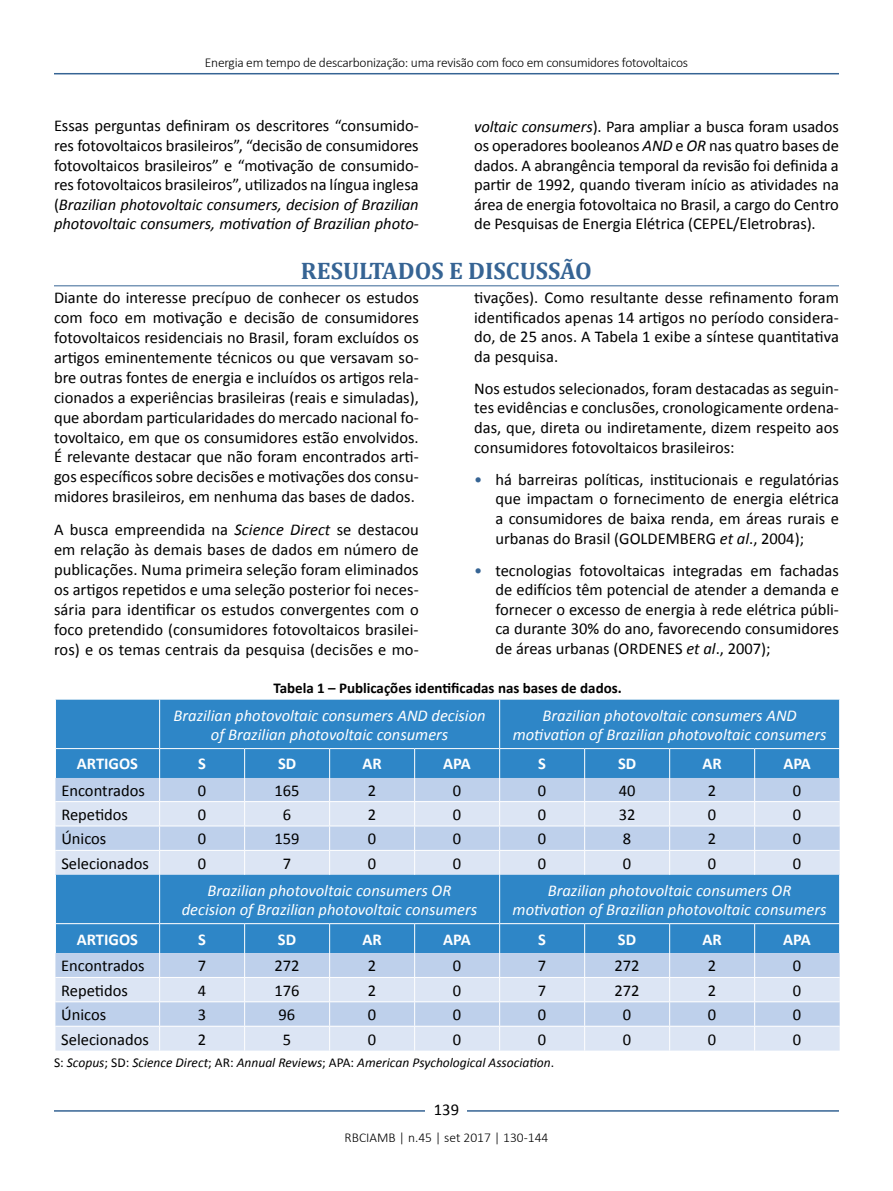
<style>
.page{position:relative;width:893px;height:1191px;background:#fff}
.page>*{position:absolute;margin:0;border:0;box-sizing:border-box;transform-origin:0 0}
.t1{font:700 24px "Cambria";color:#366494}
.t2{font:16.5px/19.5px "Calibri";color:#000;text-align:justify}
.t3{font:italic 16.5px/19.5px "Calibri";color:#fff;text-align:center}
.t4{font:700 16.5px "Calibri";color:#fff}
.t5{font:700 15px "Calibri";color:#000}
.t6{font:italic 13.5px "Calibri";color:#000}
.t7{font:300 13.5px "Calibri";letter-spacing:-.02em;color:#000}
.t8{font:300 13.5px "Calibri";color:#000}
.s1{font-style:italic}
.s2{color:#366494}
.s3{font-style:normal}
</style>
<div class="page">
<hr style="left:54px;top:73px;width:785px;height:1px;background:#366494">
<hr style="left:54px;top:1110px;width:785px;height:1px;background:#366494">
<div style="left:426px;top:1096px;width:41px;height:26px;background:#fff"></div>
<hr style="left:54px;top:285px;width:785px;height:1px;background:#366494">
<div style="left:56px;top:699px;width:783px;height:49px;background:#2e86c7"></div>
<hr style="left:159px;top:699px;width:1px;height:49px;background:#fff">
<hr style="left:499px;top:699px;width:1px;height:49px;background:#fff">
<svg style="left:55px;top:749px;width:785px;height:301px;background:#97bee1"></svg>
<p class="t7" style="left:205px;top:54px;width:484px">Energia em tempo de descarbonização: uma revisão com foco em consumidores fotovoltaicos</p>
<p class="t2" style="left:54px;top:116px;width:366px">Essas perguntas definiram os descritores “consumido&shy;res fotovoltaicos brasileiros”, “decisão de consumidores fotovoltaicos brasileiros” e “motivação de consumido&shy;res fotovoltaicos brasileiros”, utilizados na língua inglesa (<span class="s1">Brazilian photovoltaic consumers, decision of Brazilian photovoltaic consumers, motivation of Brazilian photo-</span></p>
<p class="t2" style="left:474px;top:116px;width:366px"><span class="s1">voltaic consumers</span>). Para ampliar a busca foram usados os operadores booleanos <span class="s1">AND</span> e <span class="s1">OR</span> nas quatro bases de dados. A abrangência temporal da revisão foi definida a partir de 1992, quando tiveram início as atividades na área de energia fotovoltaica no Brasil, a cargo do Centro de Pesquisas de Energia Elétrica (CEPEL/Eletrobras).</p>
<h1 class="t1" style="left:301px;top:254px;width:293px">RESULTADOS E DISCUSSÃO</h1>
<p class="t2" style="left:54px;top:288px;width:366px;line-height:20px">Diante do interesse precípuo de conhecer os estudos com foco em motivação e decisão de consumidores fotovoltaicos residenciais no Brasil, foram excluídos os artigos eminentemente técnicos ou que versavam so&shy;bre outras fontes de energia e incluídos os artigos rela&shy;cionados a experiências brasileiras (reais e simuladas), que abordam particularidades do mercado nacional fo&shy;tovoltaico, em que os consumidores estão envolvidos.<br>É relevante destacar que não foram encontrados arti&shy;gos específicos sobre decisões e motivações dos consu&shy;midores brasileiros, em nenhuma das bases de dados.</p>
<p class="t2" style="left:54px;top:519px;width:366px;line-height:20px">A busca empreendida na <span class="s1">Science Direct</span> se destacou em relação às demais bases de dados em número de publicações. Numa primeira seleção foram eliminados os artigos repetidos e uma seleção posterior foi neces&shy;sária para identificar os estudos convergentes com o foco pretendido (consumidores fotovoltaicos brasilei&shy;ros) e os temas centrais da pesquisa (decisões e mo-</p>
<p class="t2" style="left:474px;top:288px;width:366px">tivações). Como resultante desse refinamento foram identificados apenas 14 artigos no período considera&shy;do, de 25 anos. A Tabela 1 exibe a síntese quantitativa da pesquisa.</p>
<p class="t2" style="left:474px;top:379px;width:366px">Nos estudos selecionados, foram destacadas as seguin&shy;tes evidências e conclusões, cronologicamente ordena&shy;das, que, direta ou indiretamente, dizem respeito aos consumidores fotovoltaicos brasileiros:</p>
<p class="t2" style="left:495px;top:470px;width:345px;text-indent:-21px"><span class="s2">•</span> há barreiras políticas, institucionais e regulatórias que impactam o fornecimento de energia elétrica a consumidores de baixa renda, em áreas rurais e urbanas do Brasil (GOLDEMBERG <span class="s1">et al</span>., 2004);</p>
<p class="t2" style="left:495px;top:560px;width:345px;text-indent:-21px"><span class="s2">•</span> tecnologias fotovoltaicas integradas em fachadas de edifícios têm potencial de atender a demanda e fornecer o excesso de energia à rede elétrica públi&shy;ca durante 30% do ano, favorecendo consumidores de áreas urbanas (ORDENES <span class="s1">et al</span>., 2007);</p>
<p class="t5" style="left:273px;top:678px;width:350px">Tabela 1 – Publicações identificadas nas bases de dados.</p>
<p class="t3" style="left:174px;top:704px;width:314px">Brazilian photovoltaic consumers AND decision of Brazilian photovoltaic consumers</p>
<p class="t3" style="left:513px;top:704px;width:315px">Brazilian photovoltaic consumers AND motivation of Brazilian photovoltaic consumers</p>
<p class="t4" style="left:77px;top:753px;width:63px">ARTIGOS</p>
<p class="t4" style="left:198px;top:753px;width:9px">S</p>
<p class="t4" style="left:278px;top:753px;width:20px">SD</p>
<p class="t4" style="left:362px;top:753px;width:21px">AR</p>
<p class="t4" style="left:443px;top:753px;width:29px">APA</p>
<p class="t4" style="left:538px;top:753px;width:9px">S</p>
<p class="t4" style="left:618px;top:753px;width:20px">SD</p>
<p class="t4" style="left:702px;top:753px;width:21px">AR</p>
<p class="t4" style="left:783px;top:753px;width:29px">APA</p>
<p class="t2" style="left:61px;top:780px;width:85px">Encontrados</p>
<p class="t2" style="left:198px;top:780px;width:10px">0</p>
<p class="t2" style="left:275px;top:780px;width:27px">165</p>
<p class="t2" style="left:368px;top:780px;width:10px">2</p>
<p class="t2" style="left:453px;top:780px;width:10px">0</p>
<p class="t2" style="left:538px;top:780px;width:10px">0</p>
<p class="t2" style="left:619px;top:780px;width:18px">40</p>
<p class="t2" style="left:708px;top:780px;width:10px">2</p>
<p class="t2" style="left:793px;top:780px;width:10px">0</p>
<p class="t2" style="left:61px;top:805px;width:68px">Repetidos</p>
<p class="t2" style="left:198px;top:805px;width:10px">0</p>
<p class="t2" style="left:283px;top:805px;width:10px">6</p>
<p class="t2" style="left:368px;top:805px;width:10px">2</p>
<p class="t2" style="left:453px;top:805px;width:10px">0</p>
<p class="t2" style="left:538px;top:805px;width:10px">0</p>
<p class="t2" style="left:619px;top:805px;width:18px">32</p>
<p class="t2" style="left:708px;top:805px;width:10px">0</p>
<p class="t2" style="left:793px;top:805px;width:10px">0</p>
<p class="t2" style="left:61px;top:829px;width:47px">Únicos</p>
<p class="t2" style="left:198px;top:829px;width:10px">0</p>
<p class="t2" style="left:275px;top:829px;width:27px">159</p>
<p class="t2" style="left:368px;top:829px;width:10px">0</p>
<p class="t2" style="left:453px;top:829px;width:10px">0</p>
<p class="t2" style="left:538px;top:829px;width:10px">0</p>
<p class="t2" style="left:623px;top:829px;width:10px">8</p>
<p class="t2" style="left:708px;top:829px;width:10px">2</p>
<p class="t2" style="left:793px;top:829px;width:10px">0</p>
<p class="t2" style="left:61px;top:853px;width:89px">Selecionados</p>
<p class="t2" style="left:198px;top:853px;width:10px">0</p>
<p class="t2" style="left:283px;top:853px;width:10px">7</p>
<p class="t2" style="left:368px;top:853px;width:10px">0</p>
<p class="t2" style="left:453px;top:853px;width:10px">0</p>
<p class="t2" style="left:538px;top:853px;width:10px">0</p>
<p class="t2" style="left:623px;top:853px;width:10px">0</p>
<p class="t2" style="left:708px;top:853px;width:10px">0</p>
<p class="t2" style="left:793px;top:853px;width:10px">0</p>
<p class="t3" style="left:182px;top:879px;width:297px">Brazilian photovoltaic consumers OR decision of Brazilian photovoltaic consumers</p>
<p class="t3" style="left:513px;top:879px;width:315px">Brazilian photovoltaic consumers OR motivation of Brazilian photovoltaic consumers</p>
<p class="t4" style="left:77px;top:928px;width:63px">ARTIGOS</p>
<p class="t4" style="left:198px;top:928px;width:9px">S</p>
<p class="t4" style="left:278px;top:928px;width:20px">SD</p>
<p class="t4" style="left:362px;top:928px;width:21px">AR</p>
<p class="t4" style="left:443px;top:928px;width:29px">APA</p>
<p class="t4" style="left:538px;top:928px;width:9px">S</p>
<p class="t4" style="left:618px;top:928px;width:20px">SD</p>
<p class="t4" style="left:702px;top:928px;width:21px">AR</p>
<p class="t4" style="left:783px;top:928px;width:29px">APA</p>
<p class="t2" style="left:61px;top:956px;width:85px">Encontrados</p>
<p class="t2" style="left:198px;top:956px;width:10px">7</p>
<p class="t2" style="left:274px;top:956px;width:27px">272</p>
<p class="t2" style="left:368px;top:956px;width:10px">2</p>
<p class="t2" style="left:453px;top:956px;width:10px">0</p>
<p class="t2" style="left:538px;top:956px;width:10px">7</p>
<p class="t2" style="left:614px;top:956px;width:27px">272</p>
<p class="t2" style="left:708px;top:956px;width:10px">2</p>
<p class="t2" style="left:793px;top:956px;width:10px">0</p>
<p class="t2" style="left:61px;top:980px;width:68px">Repetidos</p>
<p class="t2" style="left:198px;top:980px;width:10px">4</p>
<p class="t2" style="left:274px;top:980px;width:27px">176</p>
<p class="t2" style="left:368px;top:980px;width:10px">2</p>
<p class="t2" style="left:453px;top:980px;width:10px">0</p>
<p class="t2" style="left:538px;top:980px;width:10px">7</p>
<p class="t2" style="left:614px;top:980px;width:27px">272</p>
<p class="t2" style="left:708px;top:980px;width:10px">2</p>
<p class="t2" style="left:793px;top:980px;width:10px">0</p>
<p class="t2" style="left:61px;top:1005px;width:47px">Únicos</p>
<p class="t2" style="left:198px;top:1005px;width:10px">3</p>
<p class="t2" style="left:279px;top:1005px;width:18px">96</p>
<p class="t2" style="left:368px;top:1005px;width:10px">0</p>
<p class="t2" style="left:453px;top:1005px;width:10px">0</p>
<p class="t2" style="left:538px;top:1005px;width:10px">0</p>
<p class="t2" style="left:623px;top:1005px;width:10px">0</p>
<p class="t2" style="left:708px;top:1005px;width:10px">0</p>
<p class="t2" style="left:793px;top:1005px;width:10px">0</p>
<p class="t2" style="left:61px;top:1029px;width:89px">Selecionados</p>
<p class="t2" style="left:198px;top:1029px;width:10px">2</p>
<p class="t2" style="left:283px;top:1029px;width:10px">5</p>
<p class="t2" style="left:368px;top:1029px;width:10px">0</p>
<p class="t2" style="left:453px;top:1029px;width:10px">0</p>
<p class="t2" style="left:538px;top:1029px;width:10px">0</p>
<p class="t2" style="left:623px;top:1029px;width:10px">0</p>
<p class="t2" style="left:708px;top:1029px;width:10px">0</p>
<p class="t2" style="left:793px;top:1029px;width:10px">0</p>
<p class="t6" style="left:54px;top:1053px;width:502px"><span class="s3">S:</span> Scopus<span class="s3">; SD:</span> Science Direct<span class="s3">; AR:</span> Annual Reviews<span class="s3">; APA:</span> American Psychological Association<span class="s3">.</span></p>
<p class="t2" style="left:434px;top:1100px;width:27px">139</p>
<p class="t8" style="left:345px;top:1129px;width:205px">RBCIAMB | n.45 | set 2017 | 130-144</p>
</div>
